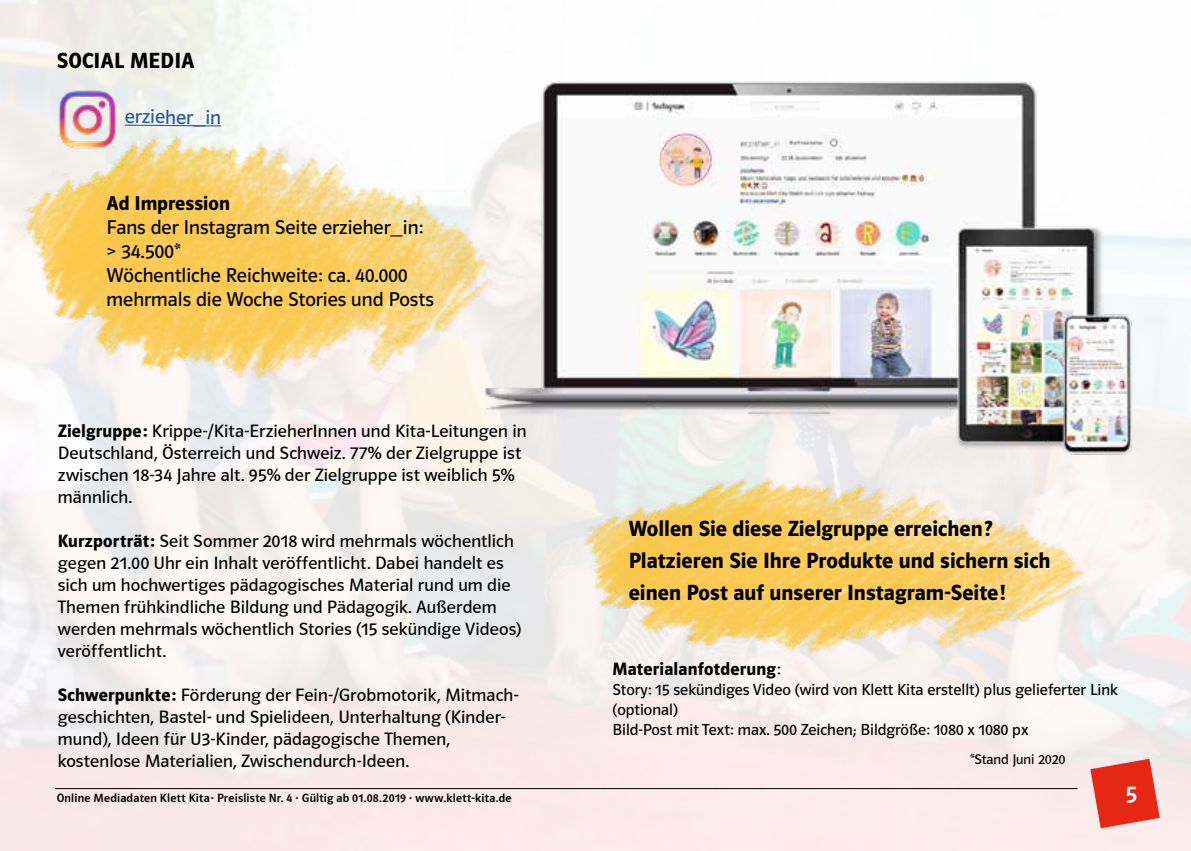
<style>
.page{position:relative;width:1191px;height:851px;background:#fff}
.page>*{position:absolute;margin:0;border:0;box-sizing:border-box;transform-origin:0 0}
.t1{font:24px "Polo ST11 K Krftg";color:#fff}
.t2{font:22px/32px "Polo ST11 K Hfett";letter-spacing:.005em;color:#000}
.t3{font:20px/24px "Polo ST11 K Buch";color:#000}
.t4{font:20px "Polo ST11 K Hfett";color:#000}
.t5{font:20px "Polo ST11 K Buch";color:#275b9b}
.t6{font:18px/22px "Polo ST11 K Buch";letter-spacing:.005em;color:#000}
.t7{font:18px "Polo ST11 K Hfett";letter-spacing:.01em;color:#000}
.t8{font:16px/20px "Polo ST11 K Buch";color:#000}
.t9{font:14px "Polo ST11 K Buch";color:#000}
.t10{font:12px "Polo ST11 K Krftg";letter-spacing:.02em;color:#000}
.s1{font-family:"Polo ST11 K Hfett"}
.s2{font-family:"Polo ST11 K Buch"}
</style>
<div class="page">
<img style="left:0;top:0;width:1191px;height:850px">
<svg style="left:1090px;top:758px;width:69px;height:70px;background:#e9584a"></svg>
<hr style="left:55px;top:788px;width:1022px;height:1px;background:#000">
<img style="left:7px;top:99px;width:467px;height:300px">
<img style="left:567px;top:473px;width:550px;height:194px">
<svg style="left:128px;top:124px;width:94px;height:3px"></svg>
<img style="left:474px;top:71px;width:665px;height:391px">
<img style="left:47px;top:79px;width:81px;height:80px">
<p class="t2" style="left:57px;top:45px;width:139px">SOCIAL MEDIA</p>
<p class="t5" style="left:125px;top:105px;width:98px;rotate:1deg">erzieher_in</p>
<p class="t4" style="left:107px;top:192px;width:125px">Ad Impression</p>
<p class="t3" style="left:107px;top:215px;width:329px">Fans der Instagram Seite erzieher_in: &gt; 34.500*<br>Wöchentliche Reichweite: ca. 40.000 mehrmals die Woche Stories und Posts</p>
<p class="t6" style="left:58px;top:419px;width:470px"><span class="s1">Zielgruppe:</span> Krippe-/Kita-ErzieherInnen und Kita-Leitungen in Deutschland, Österreich und Schweiz. 77% der Zielgruppe ist zwischen 18-34 Jahre alt. 95% der Zielgruppe ist weiblich 5% männlich.</p>
<p class="t6" style="left:58px;top:529px;width:465px"><span class="s1">Kurzporträt:</span> Seit Sommer 2018 wird mehrmals wöchentlich gegen 21.00 Uhr ein Inhalt veröffentlicht. Dabei handelt es sich um hochwertiges pädagogisches Material rund um die Themen frühkindliche Bildung und Pädagogik. Außerdem werden mehrmals wöchentlich Stories (15 sekündige Videos) veröffentlicht.</p>
<p class="t6" style="left:58px;top:683px;width:462px"><span class="s1">Schwerpunkte:</span> Förderung der Fein-/Grobmotorik, Mitmach&shy;geschichten, Bastel- und Spielideen, Unterhaltung (Kinder&shy;mund), Ideen für U3-Kinder, pädagogische Themen, kostenlose Materialien, Zwischendurch-Ideen.</p>
<p class="t2" style="left:629px;top:512px;width:423px">Wollen Sie diese Zielgruppe erreichen?<br>Platzieren Sie Ihre Produkte und sichern sich einen Post auf unserer Instagram-Seite!</p>
<p class="t7" style="left:612px;top:658px;width:170px">Materialanfotderung<span class="s2">:</span></p>
<p class="t8" style="left:612px;top:679px;width:507px">Story: 15 sekündiges Video (wird von Klett Kita erstellt) plus gelieferter Link (optional)<br>Bild-Post mit Text: max. 500 Zeichen; Bildgröße: 1080 x 1080 px</p>
<p class="t9" style="left:969px;top:751px;width:97px">*Stand Juni 2020</p>
<p class="t10" style="left:57px;top:791px;width:456px">Online Mediadaten Klett Kita· Preisliste Nr. 4 · Gültig ab 01.08.2019 · www.klett-kita.de</p>
<h1 class="t1" style="left:1125px;top:780px;width:13px">5</h1>
</div>
